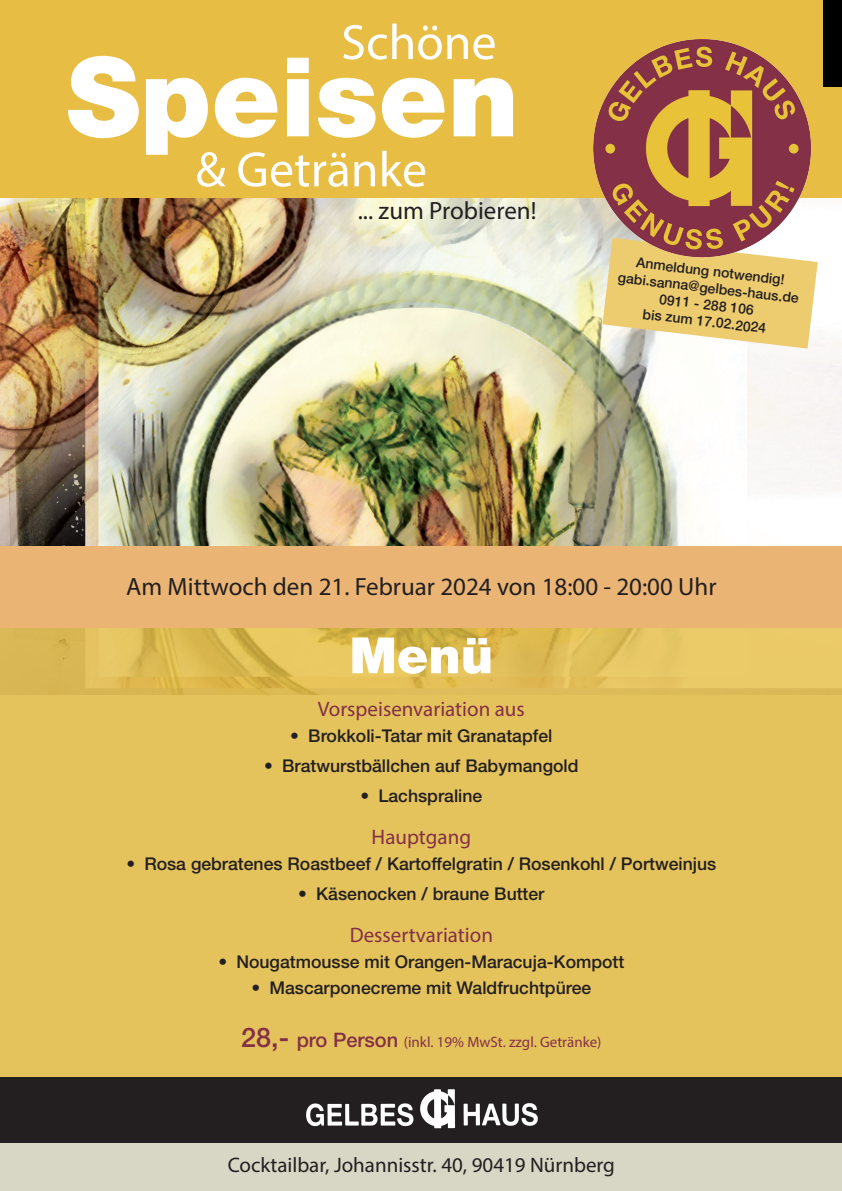
<style>
.page{position:relative;width:842px;height:1191px;background:#d8d7c5}
.page>*{position:absolute;margin:0;border:0;box-sizing:border-box;transform-origin:0 0}
.t1{font:900 110px "Helvetica Neue LT Std";color:#fff}
.t2{font:50px "Myriad Pro";color:#fff}
.t3{font:900 50px "Helvetica Neue LT Std";color:#fff}
.t4{font:25px "Myriad Pro";color:#231f20}
.t5{font:21px "Myriad Pro";color:#843046}
.t6{font:21px "Myriad Pro";color:#231f20}
.t7{font:500 17.6px "Helvetica Neue LT Std";color:#231f20}
.t8{font:15px "Myriad Pro";color:#843046}
.t9{font:500 14px/16.8px "Helvetica Neue LT Std";color:#231f20;text-align:center}
.s1{font-family:"Helvetica Neue LT Std";font-weight:500;font-size:27px}
.s2{font-family:"Helvetica Neue LT Std";font-weight:500;font-size:20px}
</style>
<div class="page">
<img style="left:0;top:197px;width:842px;height:349px">
<div style="left:0;top:0;width:842px;height:197px;background:#e7be43"></div>
<div style="left:823px;top:0;width:19px;height:86px;background:#000"></div>
<div style="left:0;top:546px;width:842px;height:531px;background:#e4c35d"></div>
<div style="left:0;top:1077px;width:842px;height:66px;background:#231f20"></div>
<svg style="left:602px;top:238px;width:216px;height:110px;background:#edd184"></svg>
<img style="left:587px;top:39px;width:229px;height:226px">
<img style="left:306px;top:1089px;width:232px;height:40px">
<div style="left:0;top:546px;width:842px;height:81px;background:#eab475"></div>
<h2 class="t2" style="left:341px;top:11px;width:157px">Schöne</h2>
<h1 class="t1" style="left:67px;top:31px;width:454px">Speisen</h1>
<h2 class="t2" style="left:196px;top:139px;width:233px">&amp; Getränke</h2>
<h3 class="t4" style="left:358px;top:195px;width:180px">... zum Probieren!</h3>
<p class="t9" style="left:621px;top:251px;width:183px;rotate:7deg">Anmeldung notwendig! gabi.sanna@gelbes-haus.de<br>0911 - 288 106<br>bis zum 17.02.2024</p>
<h3 class="t4" style="left:126px;top:571px;width:592px">Am Mittwoch den 21. Februar 2024 von 18:00 - 20:00 Uhr</h3>
<h2 class="t3" style="left:350px;top:625px;width:145px">Menü</h2>
<p class="t5" style="left:318px;top:695px;width:208px">Vorspeisenvariation aus</p>
<p class="t7" style="left:290px;top:724px;width:264px">• Brokkoli-Tatar mit Granatapfel</p>
<p class="t7" style="left:264px;top:755px;width:316px">• Bratwurstbällchen auf Babymangold</p>
<p class="t7" style="left:360px;top:785px;width:124px">• Lachspraline</p>
<p class="t5" style="left:372px;top:823px;width:101px">Hauptgang</p>
<p class="t7" style="left:126px;top:853px;width:591px">• Rosa gebratenes Roastbeef / Kartoffelgratin / Rosenkohl / Portweinjus</p>
<p class="t7" style="left:298px;top:883px;width:248px">• Käsenocken / braune Butter</p>
<p class="t5" style="left:350px;top:922px;width:145px">Dessertvariation</p>
<p class="t7" style="left:218px;top:951px;width:407px">• Nougatmousse mit Orangen-Maracuja-Kompott</p>
<p class="t7" style="left:251px;top:977px;width:341px">• Mascarponecreme mit Waldfruchtpüree</p>
<p class="t8" style="left:241px;top:1032px;width:362px"><span class="s1">28,-</span> <span class="s2">pro Person</span> (inkl. 19% MwSt. zzgl. Getränke)</p>
<p class="t6" style="left:228px;top:1152px;width:389px">Cocktailbar, Johannisstr. 40, 90419 Nürnberg</p>
</div>
